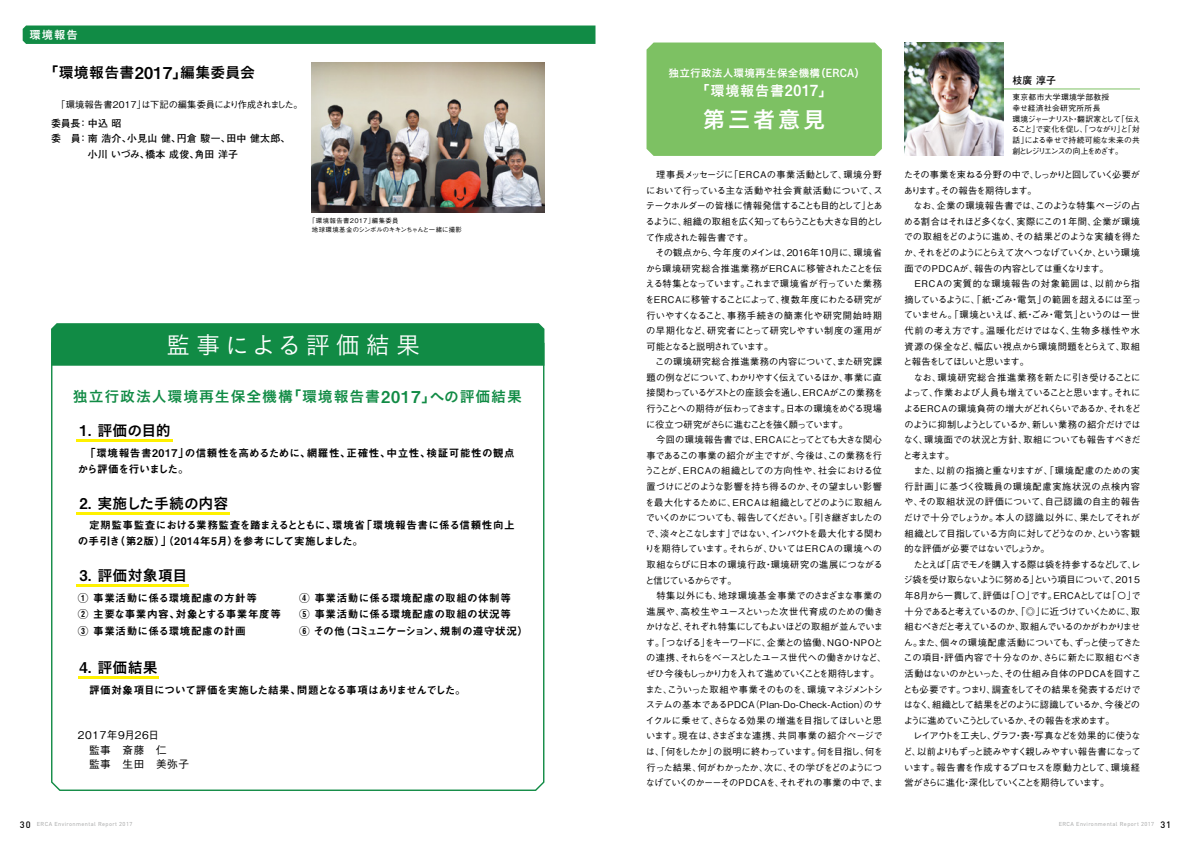
<style>
.page{position:relative;width:1191px;height:842px;background:#fff}
.page>*{position:absolute;margin:0;border:0;box-sizing:border-box;transform-origin:0 0}
.t1{font:24.1px "Koburina Go Std W3";letter-spacing:.225em;color:#fff}
.t2{font:22.7px "Koburina Go Std N W6";letter-spacing:.1em;color:#fff}
.t3{font:14.9px "Koburina Go Std W6";letter-spacing:.06em;color:#118b45}
.t4{font:14.9px "Koburina Go Std W6";letter-spacing:.015em;color:#000}
.t5{font:14.9px "Koburina Go Std N W6";letter-spacing:.02em;color:#000}
.t6{font:14.9px "Koburina Go Std W6";letter-spacing:-.015em;color:#000}
.t7{font:14.2px "Koburina Go Std N W6";letter-spacing:.05em;color:#fff}
.t8{font:11.3px "Koburina Go Std N W6";color:#fff}
.t9{font:10.6px/16.3px "Midashi Go Pr 6 MB31";letter-spacing:.02em;color:#000}
.t10{font:10.6px/16.3px "Midashi Go Pr 6 MB31";letter-spacing:.05em;color:#000}
.t11{font:10.6px "Midashi Go Pr 6 MB31";letter-spacing:-.045em;color:#000}
.t12{font:500 10.6px/14.2px "Gothic BBB Pr 6";letter-spacing:.05em;color:#000}
.t13{font:10.6px "Koburina Go Std N W6";letter-spacing:.02em;color:#fff}
.t14{font:700 9.9px "Futo Go B101 Pr 6";letter-spacing:.02em;color:#000}
.t15{font:500 9.2px/15.6px "Gothic BBB Pr 6";letter-spacing:-.05em;color:#000}
.t16{font:500 9.2px "Gothic BBB Pr 6";letter-spacing:-.01em;color:#000}
.t17{font:500 7.8px/10.6px "Gothic BBB Pr 6";letter-spacing:-.035em;color:#000}
.t18{font:500 6.4px/9.2px "Gothic BBB Pr 6";letter-spacing:.015em;color:#000}
.t19{font:5.7px "DIN";letter-spacing:.07em;color:#a1a2a2}
.s1{font-family:"Midashi Go Pr 6 MB31";font-size:16.4px}
.s2{font-family:"Midashi Go Pr 6 MB31"}
.s3{font-family:"Midashi Go Pro MB31";font-size:15.3px}
.s4{font-weight:500;font-size:9.2px;color:#000}
</style>
<div class="page">
<hr style="left:1001px;top:89px;width:139px;height:1px;background:#7dc163">
<div style="left:646px;top:43px;width:236px;height:113px;background:#7dc163"></div>
<hr style="left:77px;top:439px;width:96px;height:3px;background:#fff100">
<hr style="left:77px;top:512px;width:153px;height:2px;background:#fff100">
<hr style="left:77px;top:584px;width:112px;height:3px;background:#fff100">
<hr style="left:78px;top:676px;width:81px;height:3px;background:#fff100">
<img style="left:312px;top:62px;width:232px;height:151px">
<img style="left:904px;top:43px;width:99px;height:113px">
<div style="left:23px;top:26px;width:572px;height:18px;background:#118b45"></div>
<div style="left:51px;top:323px;width:493px;height:43px;background:#118b45"></div>
<p class="t8" style="left:29px;top:26px;width:50px">環境報告</p>
<h3 class="t5" style="left:44px;top:61px;width:213px">「環境報告書<span class="s1">2017</span>」編集委員会</h3>
<p class="t16" style="left:51px;top:97px;width:253px">　「環境報告書2017」は下記の編集委員により作成されました。</p>
<p class="t14" style="left:51px;top:115px;width:72px">委員長：中込 昭</p>
<p class="t14" style="left:51px;top:131px;width:241px">委　員：南 浩介、小見山 健、円倉 駿一、田中 健太郎、</p>
<p class="t14" style="left:88px;top:146px;width:152px">小川 いづみ、橋本 成俊、角田 洋子</p>
<p class="t18" style="left:312px;top:215px;width:151px;text-indent:-3px">「環境報告書２０１７」編集委員<br>地球環境基金のシンボルのキキンちゃんと一緒に撮影</p>
<h1 class="t1" style="left:166px;top:326px;width:256px">監事による評価結果</h1>
<h3 class="t3" style="left:73px;top:385px;width:450px">独立行政法人環境再生保全機構「環境報告書<span class="s1">2017</span>」への評価結果</h3>
<h3 class="t4" style="left:79px;top:419px;width:93px"><span class="s2">1.</span> 評価の目的</h3>
<p class="t10" style="left:78px;top:445px;width:438px;line-height:15.6px">　「環境報告書2017」の信頼性を高めるために、網羅性、正確性、中立性、検証可能性の観点から評価を行いました。</p>
<h3 class="t6" style="left:79px;top:492px;width:151px"><span class="s2">2.</span> 実施した手続の内容</h3>
<p class="t9" style="left:78px;top:517px;width:438px;line-height:15.6px">　定期監事監査における業務監査を踏まえるとともに、環境省「環境報告書に係る信頼性向上の手引き（第2版）」（2014年5月）を参考にして実施しました。</p>
<h3 class="t4" style="left:79px;top:564px;width:110px"><span class="s2">3.</span> 評価対象項目</h3>
<p class="t10" style="left:78px;top:589px;width:204px">① 事業活動に係る環境配慮の方針等<br>② 主要な事業内容、対象とする事業年度等<br>③ 事業活動に係る環境配慮の計画</p>
<p class="t9" style="left:299px;top:589px;width:230px">④ 事業活動に係る環境配慮の取組の体制等<br>⑤ 事業活動に係る環境配慮の取組の状況等<br>⑥ その他（コミュニケーション、規制の遵守状況）</p>
<h3 class="t4" style="left:79px;top:656px;width:80px"><span class="s2">4.</span> 評価結果</h3>
<p class="t11" style="left:78px;top:681px;width:389px">　評価対象項目について評価を実施した結果、問題となる事項はありませんでした。</p>
<p class="t12" style="left:78px;top:728px;width:112px">2017年9月26日<br>　監事　斎藤　仁<br>　監事　生田　美弥子</p>
<p class="t13" style="left:668px;top:65px;width:198px">独立行政法人環境再生保全機構（ERCA）</p>
<h3 class="t7" style="left:695px;top:80px;width:139px">「環境報告書<span class="s3">2017</span>」</h3>
<h2 class="t2" style="left:703px;top:102px;width:124px">第三者意見</h2>
<p class="t14" style="left:1012px;top:72px;width:45px">枝廣 淳子</p>
<p class="t17" style="left:1011px;top:92px;width:131px">東京都市大学環境学部教授<br>幸せ経済社会研究所所長<br>環境ジャーナリスト・翻訳家として「伝えること」で変化を促し、「つながり」と「対話」による幸せで持続可能な未来の共創とレジリエンスの向上をめざす。</p>
<p class="t15" style="left:645px;top:166px;width:243px">　理事長メッセージに「ＥＲＣＡの事業活動として、環境分野において行っている主な活動や社会貢献活動について、ステークホルダーの皆様に情報発信することも目的として」とあるように、組織の取組を広く知ってもらうことも大きな目的として作成された報告書です。<br>　その観点から、今年度のメインは、2016年10月に、環境省から環境研究総合推進業務がＥＲＣＡに移管されたことを伝える特集となっています。これまで環境省が行っていた業務をＥＲＣＡに移管することによって、複数年度にわたる研究が行いやすくなること、事務手続きの簡素化や研究開始時期の早期化など、研究者にとって研究しやすい制度の運用が可能となると説明されています。<br>　この環境研究総合推進業務の内容について、また研究課題の例などについて、わかりやすく伝えているほか、事業に直接関わっているゲストとの座談会を通し、ＥＲＣＡがこの業務を行うことへの期待が伝わってきます。日本の環境をめぐる現場に役立つ研究がさらに進むことを強く願っています。<br>　今回の環境報告書では、ＥＲＣＡにとってとても大きな関心事であるこの事業の紹介が主ですが、今後は、この業務を行うことが、ＥＲＣＡの組織としての方向性や、社会における位置づけにどのような影響を持ち得るのか、その望ましい影響を最大化するために、ＥＲＣＡは組織としてどのように取組んでいくのかについても、報告してください。「引き継ぎましたので、淡々とこなします」ではない、インパクトを最大化する関わりを期待しています。それらが、ひいてはＥＲＣＡの環境への取組ならびに日本の環境行政・環境研究の進展につながると信じているからです。<br>　特集以外にも、地球環境基金事業でのさまざまな事業の進展や、高校生やユースといった次世代育成のための働きかけなど、それぞれ特集にしてもよいほどの取組が並んでいます。「つなげる」をキーワードに、企業との協働、NGO・NPOとの連携、それらをベースとしたユース世代への働きかけなど、ぜひ今後もしっかり力を入れて進めていくことを期待します。また、こういった取組や事業そのものを、環境マネジメントシステムの基本であるPDCA（Plan-Do-Check-Action）のサイクルに乗せて、さらなる効果の増進を目指してほしいと思います。現在は、さまざまな連携、共同事業の紹介ページでは、「何をしたか」の説明に終わっています。何を目指し、何を行った結果、何がわかったか、次に、その学びをどのようにつなげていくのかーーそのPDCAを、それぞれの事業の中で、ま</p>
<p class="t15" style="left:903px;top:166px;width:239px">たその事業を束ねる分野の中で、しっかりと回していく必要があります。その報告を期待します。<br>　なお、企業の環境報告書では、このような特集ページの占める割合はそれほど多くなく、実際にこの１年間、企業が環境での取組をどのように進め、その結果どのような実績を得たか、それをどのようにとらえて次へつなげていくか、という環境面でのPDCAが、報告の内容としては重くなります。<br>　ＥＲＣＡの実質的な環境報告の対象範囲は、以前から指摘しているように、「紙・ごみ・電気」の範囲を超えるには至っていません。「環境といえば、紙・ごみ・電気」というのは一世代前の考え方です。温暖化だけではなく、生物多様性や水資源の保全など、幅広い視点から環境問題をとらえて、取組と報告をしてほしいと思います。<br>　なお、環境研究総合推進業務を新たに引き受けることによって、作業および人員も増えていることと思います。それによるＥＲＣＡの環境負荷の増大がどれくらいであるか、それをどのように抑制しようとしているか、新しい業務の紹介だけではなく、環境面での状況と方針、取組についても報告すべきだと考えます。<br>　また、以前の指摘と重なりますが、「環境配慮のための実行計画」に基づく役職員の環境配慮実施状況の点検内容や、その取組状況の評価について、自己認識の自主的報告だけで十分でしょうか。本人の認識以外に、果たしてそれが組織として目指している方向に対してどうなのか、という客観的な評価が必要ではないでしょうか。<br>　たとえば「店でモノを購入する際は袋を持参するなどして、レジ袋を受け取らないように努める」という項目について、2015年８月から一貫して、評価は「〇」です。ＥＲＣＡとしては「〇」で十分であると考えているのか、「◎」に近づけていくために、取組むべきだと考えているのか、取組んでいるのかがわかりません。また、個々の環境配慮活動についても、ずっと使ってきたこの項目・評価内容で十分なのか、さらに新たに取組むべき活動はないのかといった、その仕組み自体のPDCAを回すことも必要です。つまり、調査をしてその結果を発表するだけではなく、組織として結果をどのように認識しているか、今後どのように進めていこうとしているか、その報告を求めます。<br>　レイアウトを工夫し、グラフ・表・写真などを効果的に使うなど、以前よりもずっと読みやすく親しみやすい報告書になっています。報告書を作成するプロセスを原動力として、環境経営がさらに進化・深化していくことを期待しています。</p>
<p class="t19" style="left:20px;top:821px;width:114px"><span class="s4">30</span> ERCA Environmental Report 2017</p>
<p class="t19" style="left:1058px;top:821px;width:114px">ERCA Environmental Report 2017 <span class="s4">31</span></p>
</div>
